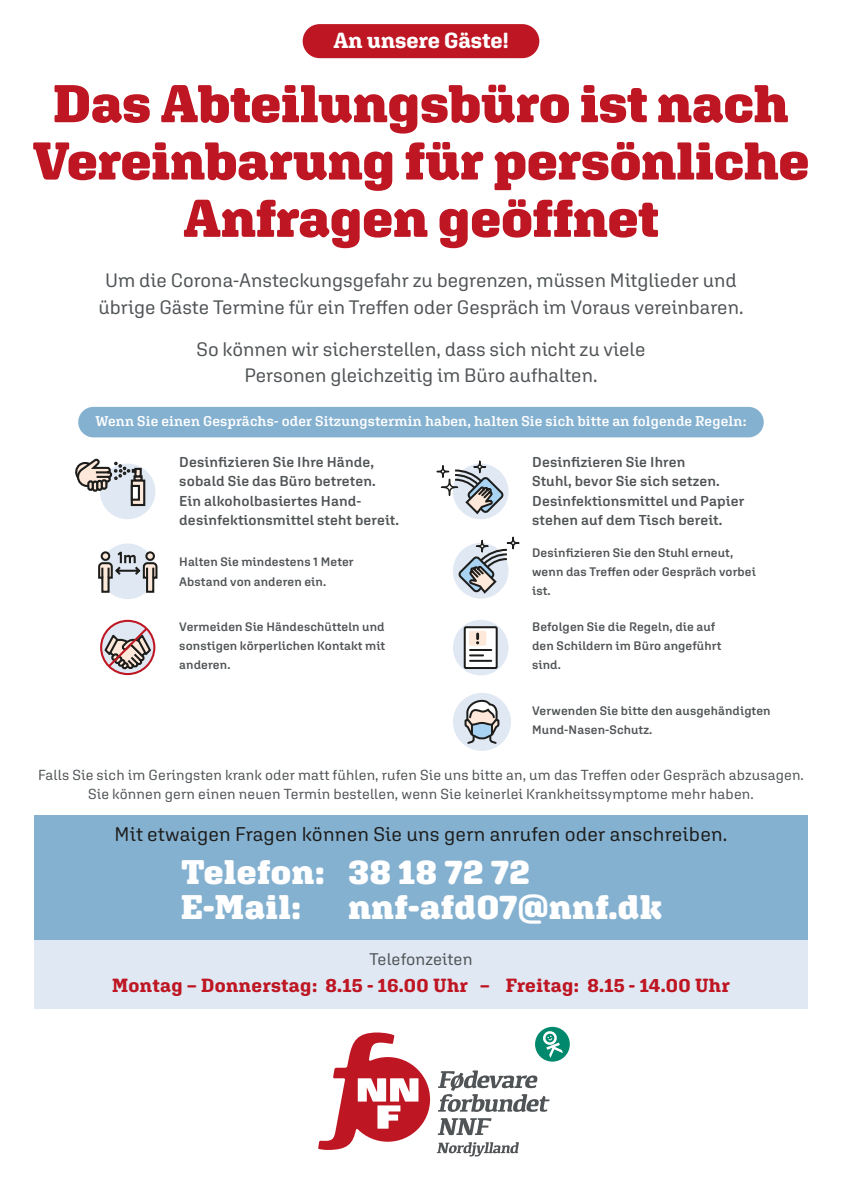
<style>
.page{position:relative;width:842px;height:1191px;background:#fff}
.page>*{position:absolute;margin:0;border:0;box-sizing:border-box;transform-origin:0 0}
.t1{font:900 53px/57.3px "Aglet Slab";letter-spacing:-.005em;color:#be1622;text-align:center}
.t2{font:900 34.1px/35.3px "Aglet Slab";letter-spacing:.02em;color:#fff}
.t3{font:700 21.8px "Aglet Slab";letter-spacing:-.005em;color:#fff}
.t4{font:19.8px "Aglet Sans";letter-spacing:.01em;color:#1d1d1b}
.t5{font:19.5px/26.5px "Aglet Sans";color:#505456;text-align:center}
.t6{font:700 19px "Aglet Slab";letter-spacing:.015em;color:#be1622}
.t7{font:16.8px "Aglet Sans";letter-spacing:.005em;color:#505456}
.t8{font:14.5px/19.4px "Aglet Sans";letter-spacing:.01em;color:#505456;text-align:center}
.t9{font:600 14.4px/19.1px "Aglet Sans";letter-spacing:.01em;color:#505456}
.t10{font:600 14.2px "Aglet Slab";letter-spacing:.005em;color:#fff}
.t11{font:600 12.4px/19.1px "Aglet Sans";letter-spacing:.01em;color:#505456}
</style>
<div class="page">
<div style="left:453px;top:693px;width:58px;height:58px;background:#dfe8f3;border-radius:50%"></div>
<svg style="left:463px;top:699px;width:38px;height:46px"></svg>
<div style="left:453px;top:543px;width:55px;height:55px;background:#dfe8f3;border-radius:50%"></div>
<svg style="left:507px;top:537px;width:12px;height:12px"></svg>
<div style="left:507px;top:536px;width:13px;height:13px;border:1px solid #1d1d1b;border-radius:50%"></div>
<svg style="left:476px;top:540px;width:12px;height:12px"></svg>
<div style="left:476px;top:540px;width:13px;height:12px;border:1px solid #1d1d1b;border-radius:50%"></div>
<svg style="left:456px;top:548px;width:53px;height:47px"></svg>
<svg style="left:101px;top:621px;width:53px;height:53px"></svg>
<div style="left:100px;top:620px;width:55px;height:55px;border:2px solid #be1622;border-radius:50%"></div>
<svg style="left:103px;top:626px;width:49px;height:45px;background:#baa6a8"></svg>
<div style="left:34px;top:815px;width:774px;height:125px;background:#85b1d1"></div>
<div style="left:34px;top:940px;width:774px;height:68px;background:#dfe8f3"></div>
<div style="left:303px;top:24px;width:236px;height:34px;background:#be1622;border-radius:17px"></div>
<div style="left:78px;top:407px;width:686px;height:30px;background:#85b1d1;border-radius:15px"></div>
<div style="left:535px;top:1026px;width:35px;height:35px;background:#00896d;border-radius:50%"></div>
<svg style="left:542px;top:1030px;width:21px;height:28px"></svg>
<div style="left:453px;top:463px;width:55px;height:56px;background:#dfe8f3;border-radius:50%"></div>
<div style="left:100px;top:463px;width:55px;height:56px;background:#dfe8f3;border-radius:50%"></div>
<div style="left:87px;top:480px;width:7px;height:11px;border:2px solid #1d1d1b;border-radius:2px"></div>
<div style="left:92px;top:480px;width:6px;height:12px;border:2px solid #1d1d1b;border-radius:2px"></div>
<div style="left:96px;top:480px;width:7px;height:11px;border:2px solid #1d1d1b;border-radius:2px"></div>
<div style="left:101px;top:479px;width:6px;height:11px;border:2px solid #1d1d1b;border-radius:2px"></div>
<div style="left:132px;top:480px;width:12px;height:25px;background:#fde8d9"></div>
<div style="left:131px;top:479px;width:14px;height:27px;border:2px solid #1d1d1b"></div>
<div style="left:132px;top:486px;width:7px;height:13px;background:#fff"></div>
<div style="left:131px;top:485px;width:9px;height:16px;border:2px solid #1d1d1b"></div>
<svg style="left:75px;top:458px;width:67px;height:31px"></svg>
<div style="left:100px;top:543px;width:55px;height:56px;background:#dfe8f3;border-radius:50%"></div>
<div style="left:101px;top:551px;width:9px;height:10px;border:2px solid #1d1d1b;border-radius:50%"></div>
<div style="left:145px;top:551px;width:10px;height:10px;border:2px solid #1d1d1b;border-radius:50%"></div>
<svg style="left:98px;top:552px;width:60px;height:42px"></svg>
<svg style="left:441px;top:479px;width:16px;height:16px"></svg>
<div style="left:441px;top:478px;width:17px;height:18px;border:1px solid #1d1d1b;border-radius:50%"></div>
<svg style="left:437px;top:466px;width:12px;height:11px"></svg>
<div style="left:436px;top:465px;width:13px;height:13px;border:1px solid #1d1d1b;border-radius:50%"></div>
<svg style="left:474px;top:461px;width:11px;height:11px"></svg>
<div style="left:473px;top:460px;width:13px;height:13px;border:1px solid #1d1d1b;border-radius:50%"></div>
<svg style="left:453px;top:468px;width:53px;height:48px"></svg>
<div style="left:453px;top:620px;width:55px;height:55px;background:#dfe8f3;border-radius:50%"></div>
<div style="left:465px;top:627px;width:32px;height:41px;background:#fff"></div>
<div style="left:464px;top:626px;width:34px;height:43px;border:2px solid #1d1d1b"></div>
<hr style="left:470px;top:649px;width:21px;height:2px;background:#1d1d1b">
<svg style="left:470px;top:654px;width:13px;height:2px"></svg>
<hr style="left:470px;top:660px;width:21px;height:2px;background:#1d1d1b">
<div style="left:469px;top:631px;width:17px;height:14px;background:#fde8d9"></div>
<svg style="left:476px;top:634px;width:3px;height:10px"></svg>
<svg style="left:318px;top:1032px;width:112px;height:118px"></svg>
<svg style="left:438px;top:1070px;width:111px;height:41px"></svg>
<svg style="left:438px;top:1118px;width:53px;height:17px"></svg>
<svg style="left:437px;top:1142px;width:82px;height:14px"></svg>
<h3 class="t3" style="left:333px;top:27px;width:177px">An unsere Gäste!</h3>
<h1 class="t1" style="left:33px;top:74px;width:778px">Das Abteilungsbüro ist nach<br>Vereinbarung für persönliche<br>Anfragen geöffnet</h1>
<h3 class="t5" style="left:99px;top:267px;width:646px">Um die Corona-Ansteckungsgefahr zu begrenzen, müssen Mitglieder und übrige Gäste Termine für ein Treffen oder Gespräch im Voraus vereinbaren.</h3>
<h3 class="t5" style="left:197px;top:335px;width:450px">So können wir sicherstellen, dass sich nicht zu viele<br>Personen gleichzeitig im Büro aufhalten.</h3>
<p class="t10" style="left:95px;top:413px;width:653px">Wenn Sie einen Gesprächs- oder Sitzungstermin haben, halten Sie sich bitte an folgende Regeln:</p>
<p class="t9" style="left:179px;top:452px;width:221px">Desinfizieren Sie Ihre Hände, sobald Sie das Büro betreten.<br>Ein alkoholbasiertes Hand&shy;desinfektionsmittel steht bereit.</p>
<p class="t9" style="left:532px;top:452px;width:214px">Desinfizieren Sie Ihren<br>Stuhl, bevor Sie sich setzen.<br>Desinfektionsmittel und Papier stehen auf dem Tisch bereit.</p>
<p class="t11" style="left:179px;top:552px;width:176px">Halten Sie mindestens 1 Meter<br>Abstand von anderen ein.</p>
<p class="t11" style="left:532px;top:543px;width:225px">Desinfizieren Sie den Stuhl erneut, wenn das Treffen oder Gespräch vorbei ist.</p>
<p class="t11" style="left:179px;top:616px;width:207px;text-align:justify">Vermeiden Sie Händeschütteln und sonstigen körperlichen Kontakt mit anderen.</p>
<p class="t11" style="left:532px;top:616px;width:191px">Befolgen Sie die Regeln, die auf den Schildern im Büro angeführt sind.</p>
<p class="t11" style="left:532px;top:700px;width:240px">Verwenden Sie bitte den ausgehändigten<br>Mund-Nasen-Schutz.</p>
<p class="t8" style="left:38px;top:765px;width:767px">Falls Sie sich im Geringsten krank oder matt fühlen, rufen Sie uns bitte an, um das Treffen oder Gespräch abzusagen.<br>Sie können gern einen neuen Termin bestellen, wenn Sie keinerlei Krankheitssymptome mehr haben.</p>
<h3 class="t4" style="left:115px;top:823px;width:614px">Mit etwaigen Fragen können Sie uns gern anrufen oder anschreiben.</h3>
<h2 class="t2" style="left:181px;top:853px;width:350px">Telefon: 38 18 72 72<br>E-Mail:</h2>
<h2 class="t2" style="left:348px;top:889px;width:315px">nnf-afd07@nnf.dk</h2>
<h3 class="t7" style="left:369px;top:949px;width:105px">Telefonzeiten</h3>
<h3 class="t6" style="left:112px;top:973px;width:619px">Montag – Donnerstag: 8.15 - 16.00 Uhr – Freitag: 8.15 - 14.00 Uhr</h3>
</div>
